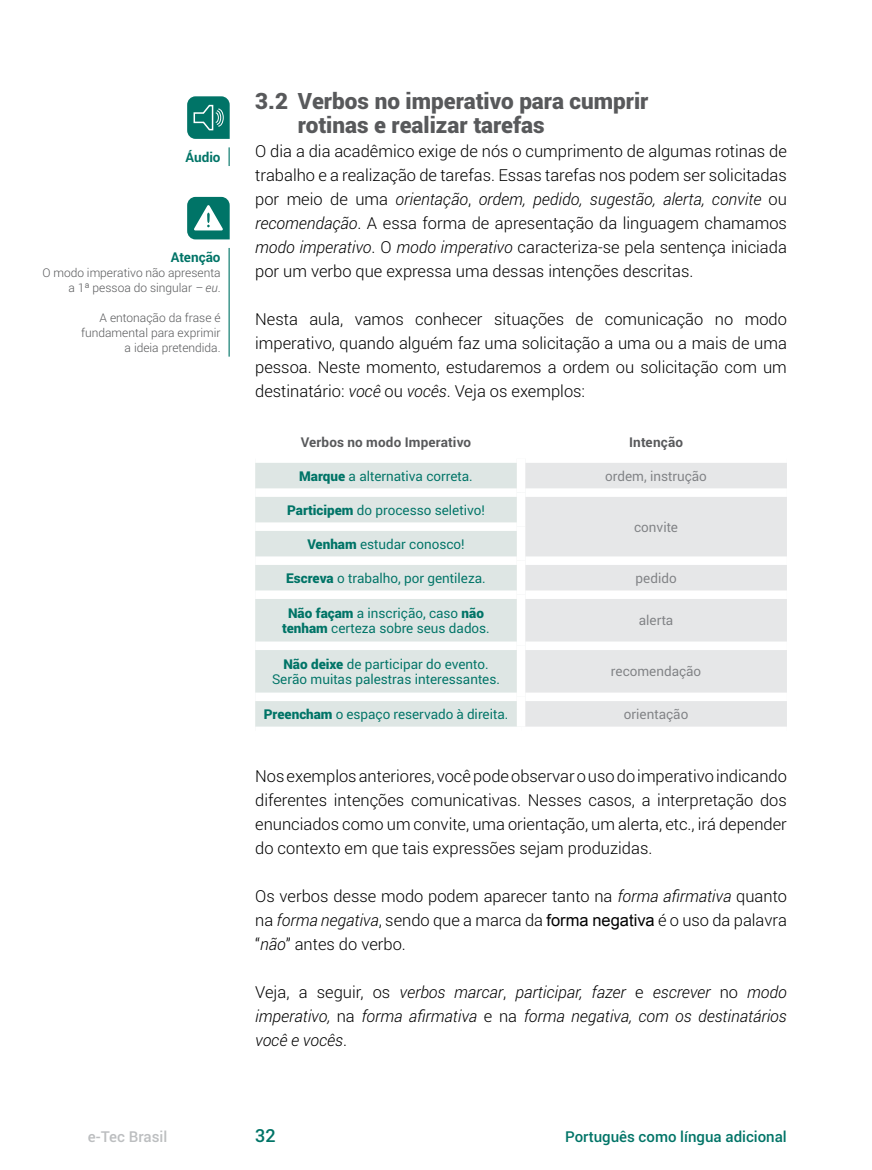
<style>
.page{position:relative;width:872px;height:1170px;background:#fff}
.page>*{position:absolute;margin:0;border:0;box-sizing:border-box;transform-origin:0 0}
.t1{font:900 22.5px/24px "Roboto";color:#58595b}
.t2{font:500 18px "Roboto";color:#007467}
.t3{font:300 16.5px/24px "Roboto";color:#000;text-align:justify}
.t4{font:italic 300 16.5px/24px "Roboto";color:#000;text-align:justify}
.t5{font:500 15px "Roboto";color:#007467}
.t6{font:500 15px "Roboto";color:#bcbec0}
.t7{font:13.5px/15px "Roboto";color:#007467;text-align:center}
.t8{font:13.5px "Roboto";color:#808285}
.t9{font:700 13.5px "Roboto";letter-spacing:.01em;color:#58595b}
.t10{font:700 13.5px "Roboto";color:#007467}
.t11{font:300 12px/15px "Roboto";color:#58595b;text-align:right}
.s1{font-style:italic}
.s2{font-weight:900}
.s3{font-family:"Arial";font-weight:400}
.s4{font-style:normal}
</style>
<div class="page">
<div style="left:255px;top:463px;width:262px;height:263px;background:#dee6e4"></div>
<div style="left:525px;top:463px;width:262px;height:263px;background:#e6e7e8"></div>
<div style="left:255px;top:488px;width:262px;height:9px;background:#fff"></div>
<div style="left:255px;top:522px;width:262px;height:9px;background:#fff"></div>
<div style="left:255px;top:556px;width:262px;height:9px;background:#fff"></div>
<div style="left:255px;top:590px;width:262px;height:9px;background:#fff"></div>
<div style="left:255px;top:641px;width:262px;height:9px;background:#fff"></div>
<div style="left:255px;top:692px;width:262px;height:9px;background:#fff"></div>
<div style="left:525px;top:488px;width:262px;height:9px;background:#fff"></div>
<div style="left:525px;top:556px;width:262px;height:9px;background:#fff"></div>
<div style="left:525px;top:590px;width:262px;height:9px;background:#fff"></div>
<div style="left:525px;top:641px;width:262px;height:9px;background:#fff"></div>
<div style="left:525px;top:692px;width:262px;height:9px;background:#fff"></div>
<svg style="left:228px;top:147px;width:2px;height:19px"></svg>
<svg style="left:187px;top:96px;width:43px;height:43px;background:#22867b"></svg>
<svg style="left:187px;top:197px;width:43px;height:42px"></svg>
<hr style="left:228px;top:248px;width:2px;height:108px;background:#007467">
<p class="t10" style="left:185px;top:148px;width:37px">Áudio</p>
<p class="t10" style="left:171px;top:248px;width:51px">Atenção</p>
<p class="t11" style="left:43px;top:265px;width:180px">O modo imperativo não apresenta a 1ª pessoa do singular <span class="s1">– eu</span>.</p>
<p class="t11" style="left:81px;top:310px;width:141px">A entonação da frase é fundamental para exprimir a ideia pretendida.</p>
<h1 class="t1" style="left:298px;top:88px;width:352px;text-indent:-43px">3.2 Verbos no imperativo para cumprir rotinas e realizar tarefas</h1>
<p class="t3" style="left:255px;top:139px;width:533px">O dia a dia acadêmico exige de nós o cumprimento de algumas rotinas de trabalho e a realização de tarefas. Essas tarefas nos podem ser solicitadas por meio de uma <span class="s1">orientação</span>, <span class="s1">ordem, pedido, sugestão, alerta, convite</span> ou <span class="s1">recomendação</span>. A essa forma de apresentação da linguagem chamamos <span class="s1">modo imperativo</span>. O <span class="s1">modo imperativo</span> caracteriza-se pela sentença iniciada por um verbo que expressa uma dessas intenções descritas.</p>
<p class="t3" style="left:255px;top:307px;width:533px">Nesta aula, vamos conhecer situações de comunicação no modo imperativo, quando alguém faz uma solicitação a uma ou a mais de uma pessoa. Neste momento, estudaremos a ordem ou solicitação com um destinatário: <span class="s1">você</span> ou <span class="s1">vocês</span>. Veja os exemplos:</p>
<p class="t9" style="left:301px;top:432px;width:172px">Verbos no modo Imperativo</p>
<p class="t9" style="left:629px;top:432px;width:55px">Intenção</p>
<p class="t7" style="left:299px;top:468px;width:175px"><span class="s2">Marque</span> a alternativa correta.</p>
<p class="t8" style="left:605px;top:466px;width:103px">ordem, instrução</p>
<p class="t7" style="left:287px;top:502px;width:199px"><span class="s2">Participem</span> do processo seletivo!</p>
<p class="t8" style="left:634px;top:517px;width:45px">convite</p>
<p class="t7" style="left:307px;top:536px;width:159px"><span class="s2">Venham</span> estudar conosco!</p>
<p class="t7" style="left:286px;top:570px;width:201px"><span class="s2">Escreva</span> o trabalho, por gentileza.</p>
<p class="t8" style="left:635px;top:568px;width:43px">pedido</p>
<p class="t7" style="left:282px;top:605px;width:209px"><span class="s2">Não façam</span> a inscrição, caso <span class="s2">não tenham</span> certeza sobre seus dados.</p>
<p class="t8" style="left:639px;top:611px;width:36px">alerta</p>
<p class="t7" style="left:272px;top:656px;width:229px"><span class="s2">Não deixe</span> de participar do evento.<br>Serão muitas palestras interessantes.</p>
<p class="t8" style="left:611px;top:662px;width:92px">recomendação</p>
<p class="t7" style="left:264px;top:706px;width:246px"><span class="s2">Preencham</span> o espaço reservado à direita.</p>
<p class="t8" style="left:624px;top:704px;width:66px">orientação</p>
<p class="t3" style="left:255px;top:763px;width:533px">Nosexemplosanteriores, vocêpodeobservarousodoimperativoindicando diferentes intenções comunicativas. Nesses casos, a interpretação dos enunciados como um convite, uma orientação, um alerta, etc., irá depender do contexto em que tais expressões sejam produzidas.</p>
<p class="t3" style="left:255px;top:883px;width:533px">Os verbos desse modo podem aparecer tanto na <span class="s1">forma afirmativa</span> quanto na <span class="s1">forma negativa</span>, sendo que a marca da <span class="s3">forma negativa</span> é o uso da palavra “<span class="s1">não</span>” antes do verbo.</p>
<p class="t4" style="left:255px;top:979px;width:533px"><span class="s4">Veja, a seguir, os</span> verbos marcar<span class="s4">,</span> participar, fazer <span class="s4">e</span> escrever <span class="s4">no</span> modo imperativo, <span class="s4">na</span> forma afirmativa <span class="s4">e na</span> forma negativa, com os destinatários você e vocês<span class="s4">.</span></p>
<p class="t6" style="left:88px;top:1125px;width:81px">e-Tec Brasil</p>
<p class="t2" style="left:255px;top:1122px;width:22px">32</p>
<p class="t5" style="left:565px;top:1125px;width:223px">Português como língua adicional</p>
</div>
